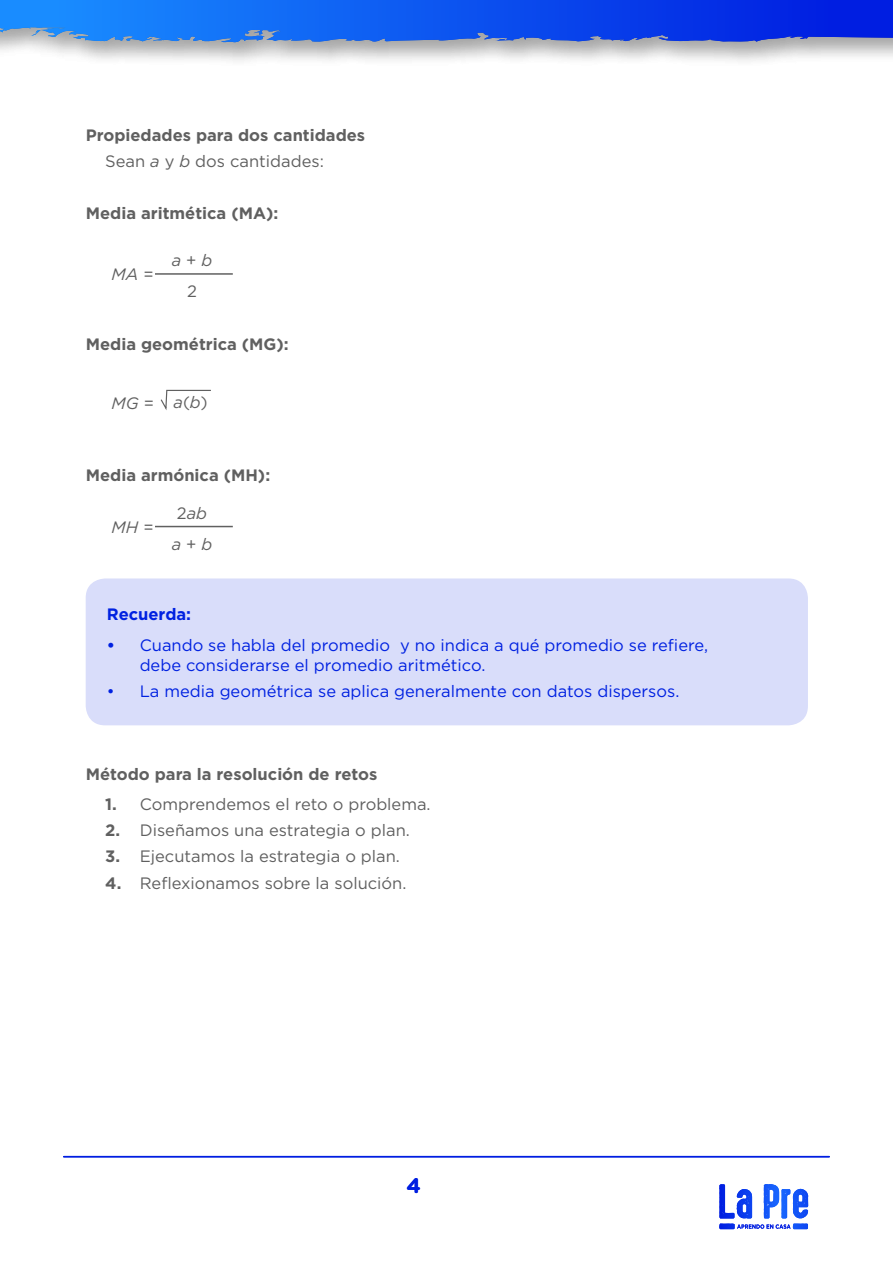
<style>
.page{position:relative;width:893px;height:1263px;background:#fff}
.page>*{position:absolute;margin:0;border:0;box-sizing:border-box;transform-origin:0 0}
.t1{font:700 21px "Gotham Rounded";color:#001ee1}
.t2{font:16.5px/19.8px "Gotham";color:#0021e1}
.t3{font:700 16.5px/26.2px "Gotham";color:#606060}
.t4{font:16.5px "Gotham";color:#606060}
.t5{font:italic 16.5px/30.9px "Gotham";color:#606060;text-align:center}
.t6{font:700 16.5px "Gotham";color:#0021e1}
.s1{font-weight:400}
.s2{font-weight:400;font-style:italic}
.s3{font-style:normal}
.s4{font-weight:700}
</style>
<div class="page">
<img style="left:0;top:0;width:893px;height:61px">
<div style="left:86px;top:578px;width:722px;height:147px;background:#d9ddfa;border-radius:20px"></div>
<svg style="left:0;top:0;width:373px;height:43px;background:#287ff0"></svg>
<hr style="left:64px;top:1156px;width:765px;height:1px;background:#001ee1">
<svg style="left:737px;top:1224px;width:54px;height:5px"></svg>
<svg style="left:764px;top:1184px;width:15px;height:34px"></svg>
<hr style="left:155px;top:273px;width:78px;height:2px;background:#606060">
<svg style="left:160px;top:389px;width:51px;height:21px"></svg>
<hr style="left:155px;top:526px;width:78px;height:1px;background:#606060">
<p class="t3" style="left:105px;top:122px;width:261px;text-indent:-20px">Propiedades para dos cantidades<br><span class="s1">Sean</span> <span class="s2">a</span> <span class="s1">y</span> <span class="s2">b</span> <span class="s1">dos cantidades:</span></p>
<p class="t3" style="left:86px;top:200px;width:194px">Media aritmética (MA):</p>
<p class="t5" style="left:112px;top:258px;width:44px">MA <span class="s3">=</span></p>
<p class="t5" style="left:172px;top:245px;width:42px">a <span class="s3">+</span> b<br><span class="s3">2</span></p>
<p class="t3" style="left:86px;top:331px;width:204px">Media geométrica (MG):</p>
<p class="t5" style="left:112px;top:387px;width:98px">MG <span class="s3">=</span> a<span class="s3">(</span>b<span class="s3">)</span></p>
<p class="t3" style="left:86px;top:462px;width:186px">Media armónica (MH):</p>
<p class="t5" style="left:112px;top:511px;width:44px">MH <span class="s3">=</span></p>
<p class="t5" style="left:172px;top:497px;width:42px"><span class="s3">2</span>ab a <span class="s3">+</span> b</p>
<p class="t6" style="left:107px;top:603px;width:86px">Recuerda:</p>
<p class="t2" style="left:140px;top:635px;width:570px;text-indent:-33px"><span class="s4">•</span> Cuando se habla del promedio y no indica a qué promedio se refiere, debe considerarse el promedio aritmético.</p>
<p class="t2" style="left:107px;top:681px;width:574px">• La media geométrica se aplica generalmente con datos dispersos.</p>
<p class="t3" style="left:86px;top:760px;width:293px">Método para la resolución de retos</p>
<p class="t4" style="left:105px;top:794px;width:327px"><span class="s4">1.</span> Comprendemos el reto o problema.</p>
<p class="t4" style="left:105px;top:820px;width:306px"><span class="s4">2.</span> Diseñamos una estrategia o plan.</p>
<p class="t4" style="left:105px;top:846px;width:296px"><span class="s4">3.</span> Ejecutamos la estrategia o plan.</p>
<p class="t4" style="left:105px;top:872px;width:303px"><span class="s4">4.</span> Reflexionamos sobre la solución.</p>
<p class="t1" style="left:406px;top:1170px;width:16px">4</p>
</div>
